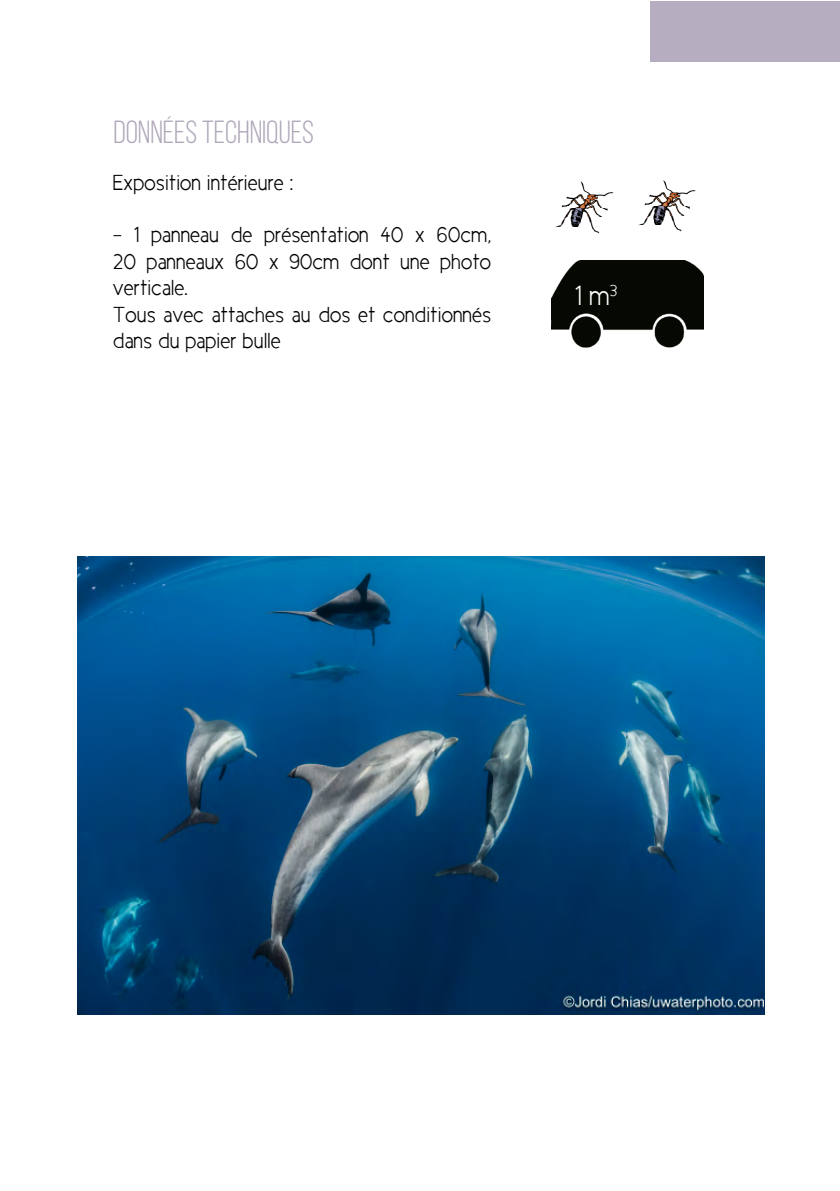
<style>
.page{position:relative;width:840px;height:1191px;background:#fff}
.page>*{position:absolute;margin:0;border:0;box-sizing:border-box;transform-origin:0 0}
.t1{font:32px "Bebas Neue";color:#b0a8b9}
.t2{font:28px "Cicle Semi";color:#fff}
.t3{font:22px/26.4px "Cicle Semi";color:#000}
</style>
<div class="page">
<img style="left:78px;top:557px;width:686px;height:458px">
<div style="left:649px;top:1px;width:190px;height:61px;background:#b7adc1"></div>
<img style="left:551px;top:261px;width:152px;height:87px">
<img style="left:555px;top:181px;width:59px;height:53px">
<img style="left:638px;top:180px;width:58px;height:52px">
<h1 class="t1" style="left:113px;top:114px;width:202px">DONNÉES TECHNIQUES</h1>
<p class="t3" style="left:113px;top:169px;width:182px">Exposition intérieure :</p>
<p class="t3" style="left:113px;top:222px;width:379px">- 1 panneau de présentation 40 x 60cm,<br>20 panneaux 60 x 90cm dont une photo verticale.<br>Tous avec attaches au dos et conditionnés dans du papier bulle</p>
<p class="t2" style="left:574px;top:281px;width:44px">1 m<sup>3</sup></p>
</div>
